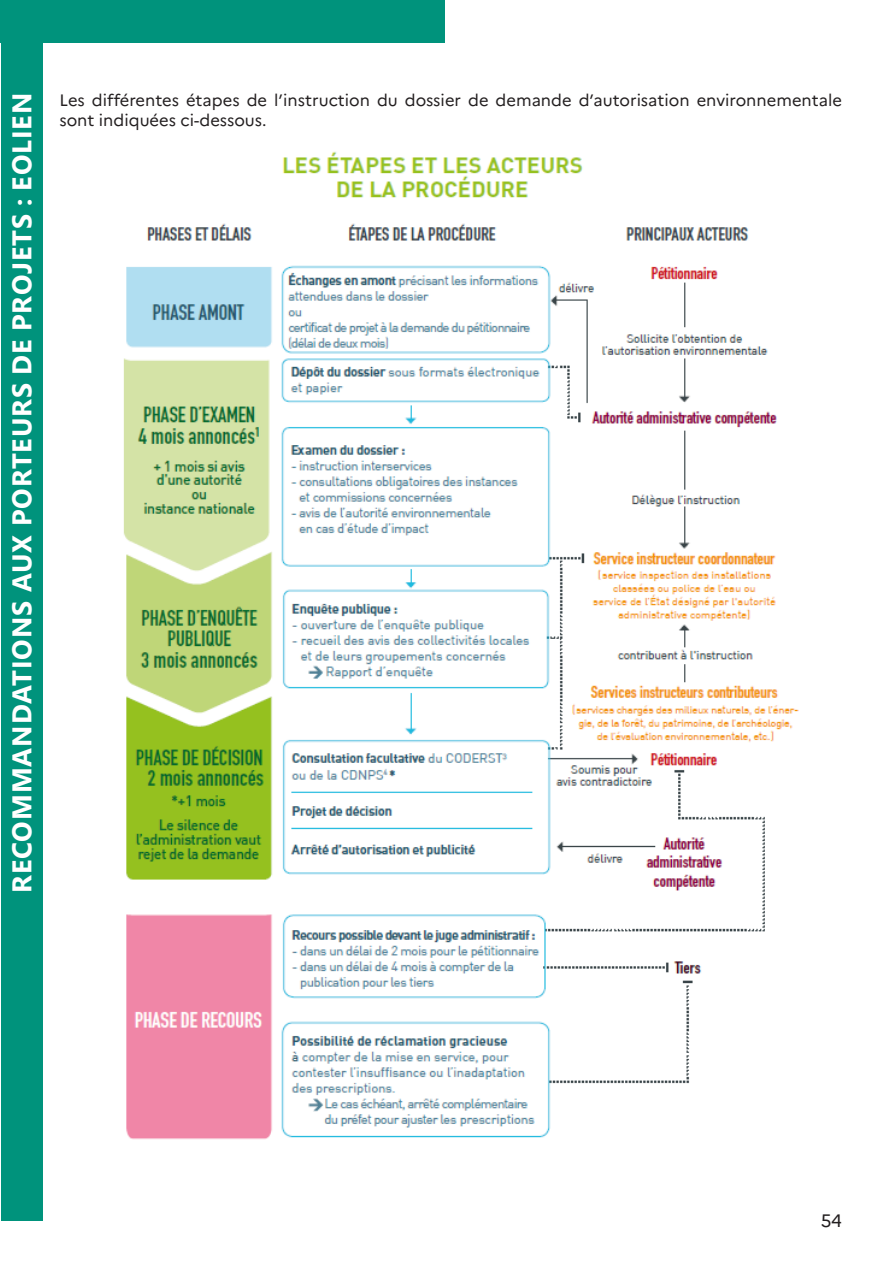
<style>
.page{position:relative;width:893px;height:1263px;background:#fff}
.page>*{position:absolute;margin:0;border:0;box-sizing:border-box;transform-origin:0 0}
.t1{font:700 27px "Segoe UI";letter-spacing:.035em;color:#fff}
.t2{font:18px "Marianne";color:#231f20}
.t3{font:16.5px/19.8px "Marianne";color:#231f20}
</style>
<div class="page">
<div style="left:0;top:0;width:445px;height:43px;background:#00937c"></div>
<div style="left:1px;top:1px;width:42px;height:1219px;background:#00937c"></div>
<img style="left:123px;top:151px;width:676px;height:989px">
<h1 class="t1" style="left:-4px;top:893px;width:801px;rotate:-90deg">RECOMMANDATIONS AUX PORTEURS DE PROJETS : EOLIEN</h1>
<p class="t3" style="left:60px;top:90px;width:784px">Les différentes étapes de l’instruction du dossier de demande d’autorisation environnementale sont indiquées ci-dessous.</p>
<p class="t2" style="left:821px;top:1210px;width:23px">54</p>
</div>
